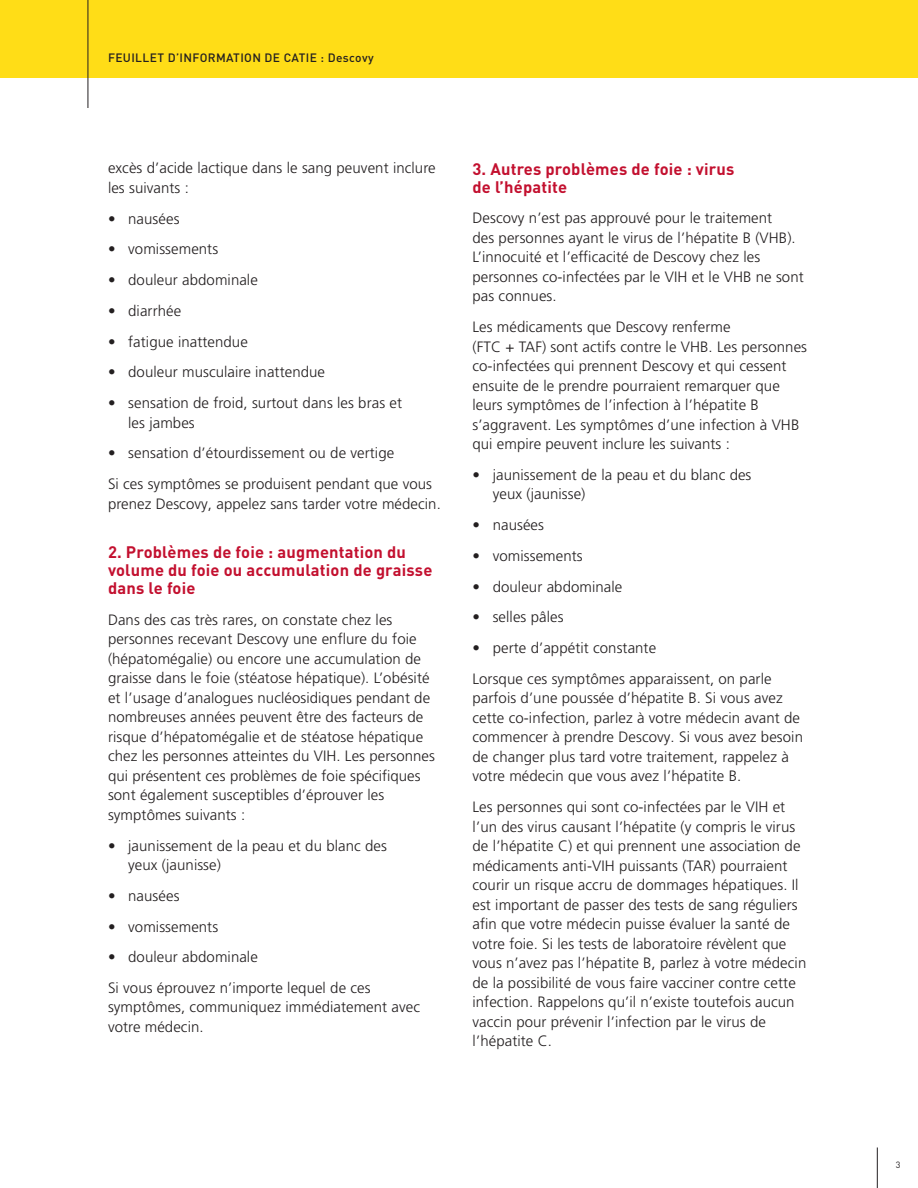
<style>
.page{position:relative;width:918px;height:1188px;background:#fff}
.page>*{position:absolute;margin:0;border:0;box-sizing:border-box;transform-origin:0 0}
.t1{font:700 16.5px/18px "DINOT";letter-spacing:.01em;color:#c3102f}
.t2{font:300 15px/19.5px "Frutiger LT Pro";letter-spacing:.005em;color:#231f20}
.t3{font:500 12px "DINOT";letter-spacing:.03em;color:#231f20}
.t4{font:9px "DINOT";color:#231f20}
</style>
<div class="page">
<hr style="left:877px;top:1148px;width:1px;height:40px;background:#231f20">
<div style="left:0;top:0;width:918px;height:78px;background:#ffdd17"></div>
<hr style="left:88px;top:0;width:1px;height:108px;background:#231f20">
<p class="t3" style="left:108px;top:50px;width:267px">FEUILLET D’INFORMATION DE CATIE : Descovy</p>
<p class="t2" style="left:108px;top:158px;width:329px">excès d’acide lactique dans le sang peuvent inclure les suivants :</p>
<p class="t2" style="left:108px;top:209px;width:73px">• nausées</p>
<p class="t2" style="left:108px;top:239px;width:112px">• vomissements</p>
<p class="t2" style="left:108px;top:270px;width:151px">• douleur abdominale</p>
<p class="t2" style="left:108px;top:301px;width:75px">• diarrhée</p>
<p class="t2" style="left:108px;top:332px;width:141px">• fatigue inattendue</p>
<p class="t2" style="left:108px;top:362px;width:219px">• douleur musculaire inattendue</p>
<p class="t2" style="left:128px;top:393px;width:275px;text-indent:-20px">• sensation de froid, surtout dans les bras et les jambes</p>
<p class="t2" style="left:108px;top:438px;width:326px;line-height:30.8px">• sensation d’étourdissement ou de vertige<br>Si ces symptômes se produisent pendant que vous</p>
<p class="t2" style="left:108px;top:494px;width:334px">prenez Descovy, appelez sans tarder votre médecin.</p>
<p class="t1" style="left:108px;top:542px;width:326px">2. Problèmes de foie : augmentation du volume du foie ou accumulation de graisse dans le foie</p>
<p class="t2" style="left:108px;top:610px;width:329px">Dans des cas très rares, on constate chez les personnes recevant Descovy une enflure du foie (hépatomégalie) ou encore une accumulation de graisse dans le foie (stéatose hépatique). L’obésité et l’usage d’analogues nucléosidiques pendant de nombreuses années peuvent être des facteurs de risque d’hépatomégalie et de stéatose hépatique chez les personnes atteintes du VIH. Les personnes qui présentent ces problèmes de foie spécifiques sont également susceptibles d’éprouver les symptômes suivants :</p>
<p class="t2" style="left:128px;top:836px;width:260px;text-indent:-20px">• jaunissement de la peau et du blanc des yeux (jaunisse)</p>
<p class="t2" style="left:108px;top:886px;width:73px">• nausées</p>
<p class="t2" style="left:108px;top:917px;width:112px">• vomissements</p>
<p class="t2" style="left:108px;top:942px;width:264px;line-height:30.8px">• douleur abdominale<br>Si vous éprouvez n’importe lequel de ces</p>
<p class="t2" style="left:108px;top:998px;width:314px">symptômes, communiquez immédiatement avec votre médecin.</p>
<p class="t1" style="left:472px;top:158px;width:264px">3. Autres problèmes de foie : virus de l’hépatite</p>
<p class="t2" style="left:472px;top:209px;width:333px">Descovy n’est pas approuvé pour le traitement<br>des personnes ayant le virus de l’hépatite B (VHB).<br>L’innocuité et l’efficacité de Descovy chez les personnes co-infectées par le VIH et le VHB ne sont pas connues.</p>
<p class="t2" style="left:472px;top:317px;width:336px">Les médicaments que Descovy renferme<br>(FTC + TAF) sont actifs contre le VHB. Les personnes co-infectées qui prennent Descovy et qui cessent ensuite de le prendre pourraient remarquer que leurs symptômes de l’infection à l’hépatite B s’aggravent. Les symptômes d’une infection à VHB qui empire peuvent inclure les suivants :</p>
<p class="t2" style="left:493px;top:465px;width:260px;text-indent:-20px">• jaunissement de la peau et du blanc des yeux (jaunisse)</p>
<p class="t2" style="left:472px;top:515px;width:73px">• nausées</p>
<p class="t2" style="left:472px;top:546px;width:112px">• vomissements</p>
<p class="t2" style="left:472px;top:577px;width:151px">• douleur abdominale</p>
<p class="t2" style="left:472px;top:608px;width:93px">• selles pâles</p>
<p class="t2" style="left:472px;top:633px;width:301px;line-height:30.8px">• perte d’appétit constante<br>Lorsque ces symptômes apparaissent, on parle</p>
<p class="t2" style="left:472px;top:689px;width:332px">parfois d’une poussée d’hépatite B. Si vous avez cette co-infection, parlez à votre médecin avant de commencer à prendre Descovy. Si vous avez besoin de changer plus tard votre traitement, rappelez à votre médecin que vous avez l’hépatite B.</p>
<p class="t2" style="left:472px;top:797px;width:335px">Les personnes qui sont co-infectées par le VIH et l’un des virus causant l’hépatite (y compris le virus de l’hépatite C) et qui prennent une association de médicaments anti-VIH puissants (TAR) pourraient courir un risque accru de dommages hépatiques. Il est important de passer des tests de sang réguliers afin que votre médecin puisse évaluer la santé de votre foie. Si les tests de laboratoire révèlent que vous n’avez pas l’hépatite B, parlez à votre médecin de la possibilité de vous faire vacciner contre cette infection. Rappelons qu’il n’existe toutefois aucun vaccin pour prévenir l’infection par le virus de l’hépatite C.</p>
<p class="t4" style="left:896px;top:1158px;width:6px">3</p>
</div>
